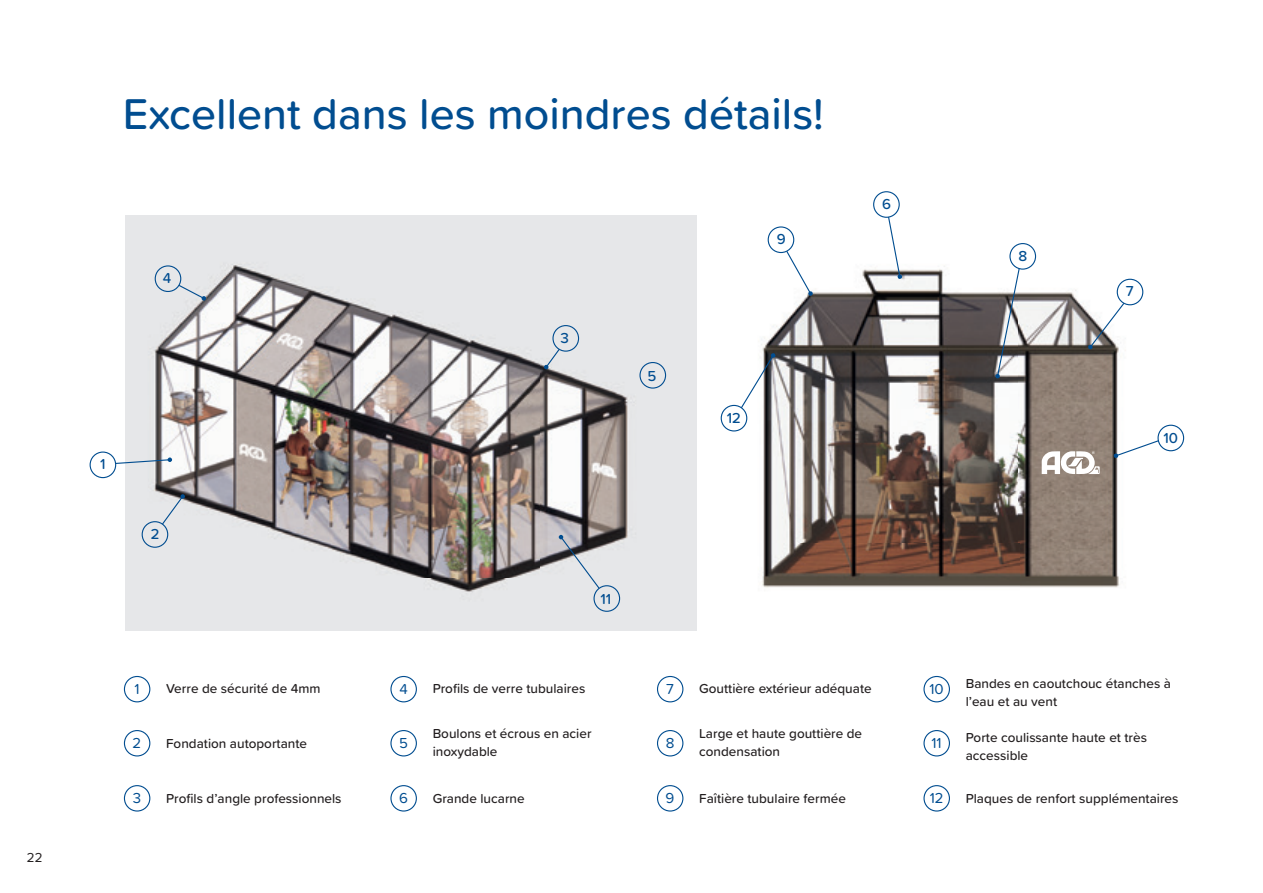
<style>
.page{position:relative;width:1263px;height:893px;background:#fff}
.page>*{position:absolute;margin:0;border:0;box-sizing:border-box;transform-origin:0 0}
.t1{font:500 44.7px "Proxima Soft";color:#014d90}
.t2{font:15px "Proxima Soft";color:#014d90}
.t3{font:500 15px "Proxima Soft";color:#014d90}
.t4{font:500 13.5px/18px "Proxima Soft";color:#231f20}
.t5{font:13.5px "Proxima Soft";color:#231f20}
</style>
<div class="page">
<img style="left:125px;top:215px;width:572px;height:415px">
<img style="left:720px;top:253px;width:459px;height:335px">
<div style="left:923px;top:676px;width:27px;height:26px;border:1px solid #014d90;border-radius:50%"></div>
<div style="left:390px;top:676px;width:27px;height:26px;border:1px solid #014d90;border-radius:50%"></div>
<div style="left:657px;top:676px;width:26px;height:26px;border:1px solid #014d90;border-radius:50%"></div>
<div style="left:124px;top:676px;width:26px;height:26px;border:1px solid #014d90;border-radius:50%"></div>
<div style="left:923px;top:730px;width:27px;height:26px;border:1px solid #014d90;border-radius:50%"></div>
<div style="left:390px;top:730px;width:27px;height:26px;border:1px solid #014d90;border-radius:50%"></div>
<div style="left:657px;top:730px;width:26px;height:26px;border:1px solid #014d90;border-radius:50%"></div>
<div style="left:124px;top:730px;width:26px;height:26px;border:1px solid #014d90;border-radius:50%"></div>
<div style="left:923px;top:785px;width:27px;height:27px;border:1px solid #014d90;border-radius:50%"></div>
<div style="left:390px;top:785px;width:27px;height:27px;border:1px solid #014d90;border-radius:50%"></div>
<div style="left:657px;top:785px;width:26px;height:27px;border:1px solid #014d90;border-radius:50%"></div>
<div style="left:124px;top:785px;width:26px;height:27px;border:1px solid #014d90;border-radius:50%"></div>
<div style="left:90px;top:451px;width:26px;height:27px;border:1px solid #014d90;border-radius:50%"></div>
<div style="left:142px;top:521px;width:26px;height:27px;border:1px solid #014d90;border-radius:50%"></div>
<div style="left:593px;top:585px;width:27px;height:27px;border:1px solid #014d90;border-radius:50%"></div>
<div style="left:873px;top:191px;width:27px;height:27px;border:1px solid #014d90;border-radius:50%"></div>
<div style="left:768px;top:226px;width:26px;height:27px;border:1px solid #014d90;border-radius:50%"></div>
<div style="left:1117px;top:279px;width:26px;height:26px;border:1px solid #014d90;border-radius:50%"></div>
<div style="left:1157px;top:425px;width:27px;height:26px;border:1px solid #014d90;border-radius:50%"></div>
<div style="left:721px;top:405px;width:26px;height:26px;border:1px solid #014d90;border-radius:50%"></div>
<div style="left:1009px;top:243px;width:27px;height:27px;border:1px solid #014d90;border-radius:50%"></div>
<div style="left:639px;top:362px;width:27px;height:27px;border:1px solid #014d90;border-radius:50%"></div>
<div style="left:155px;top:265px;width:26px;height:27px;border:1px solid #014d90;border-radius:50%"></div>
<div style="left:552px;top:325px;width:27px;height:27px;border:1px solid #014d90;border-radius:50%"></div>
<svg style="left:114px;top:457px;width:58px;height:8px"></svg>
<svg style="left:177px;top:284px;width:29px;height:17px"></svg>
<svg style="left:544px;top:348px;width:17px;height:21px"></svg>
<svg style="left:161px;top:494px;width:24px;height:32px"></svg>
<svg style="left:559px;top:535px;width:42px;height:55px"></svg>
<svg style="left:887px;top:216px;width:15px;height:63px"></svg>
<svg style="left:785px;top:250px;width:28px;height:46px"></svg>
<svg style="left:1088px;top:302px;width:37px;height:48px"></svg>
<svg style="left:1113px;top:439px;width:47px;height:19px"></svg>
<svg style="left:740px;top:353px;width:36px;height:56px"></svg>
<svg style="left:995px;top:267px;width:25px;height:112px"></svg>
<svg style="left:1042px;top:451px;width:58px;height:23px"></svg>
<p class="t5" style="left:27px;top:847px;width:17px">22</p>
<h1 class="t1" style="left:123px;top:80px;width:703px">Excellent dans les moindres détails!</h1>
<p class="t3" style="left:163px;top:267px;width:10px">4</p>
<p class="t3" style="left:100px;top:453px;width:7px">1</p>
<p class="t3" style="left:151px;top:523px;width:10px">2</p>
<p class="t3" style="left:561px;top:326px;width:10px">3</p>
<p class="t3" style="left:648px;top:364px;width:10px">5</p>
<p class="t3" style="left:601px;top:587px;width:12px">11</p>
<p class="t3" style="left:777px;top:228px;width:10px">9</p>
<p class="t3" style="left:727px;top:407px;width:16px">12</p>
<p class="t3" style="left:882px;top:193px;width:10px">6</p>
<p class="t3" style="left:1019px;top:244px;width:10px">8</p>
<p class="t3" style="left:1126px;top:280px;width:9px">7</p>
<p class="t3" style="left:1163px;top:427px;width:16px">10</p>
<p class="t4" style="left:166px;top:679px;width:156px">Verre de sécurité de 4mm</p>
<p class="t4" style="left:433px;top:679px;width:154px">Profils de verre tubulaires</p>
<p class="t4" style="left:699px;top:679px;width:174px">Gouttière extérieur adéquate</p>
<p class="t2" style="left:134px;top:677px;width:7px">1</p>
<p class="t2" style="left:399px;top:677px;width:10px">4</p>
<p class="t2" style="left:666px;top:677px;width:9px">7</p>
<p class="t2" style="left:929px;top:677px;width:16px">10</p>
<p class="t4" style="left:966px;top:674px;width:207px">Bandes en caoutchouc étanches à l’eau et au vent</p>
<p class="t4" style="left:433px;top:724px;width:160px">Boulons et écrous en acier inoxydable</p>
<p class="t4" style="left:699px;top:724px;width:164px">Large et haute gouttière de condensation</p>
<p class="t2" style="left:133px;top:731px;width:10px">2</p>
<p class="t2" style="left:399px;top:731px;width:10px">5</p>
<p class="t2" style="left:666px;top:731px;width:10px">8</p>
<p class="t2" style="left:931px;top:731px;width:12px">11</p>
<p class="t4" style="left:166px;top:734px;width:142px">Fondation autoportante</p>
<p class="t4" style="left:966px;top:728px;width:183px">Porte coulissante haute et très accessible</p>
<p class="t2" style="left:133px;top:786px;width:10px">3</p>
<p class="t2" style="left:399px;top:786px;width:10px">6</p>
<p class="t2" style="left:666px;top:786px;width:10px">9</p>
<p class="t2" style="left:930px;top:786px;width:15px">12</p>
<p class="t4" style="left:166px;top:789px;width:177px">Profils d’angle professionnels</p>
<p class="t4" style="left:433px;top:789px;width:94px">Grande lucarne</p>
<p class="t4" style="left:699px;top:789px;width:148px">Faîtière tubulaire fermée</p>
<p class="t4" style="left:966px;top:789px;width:214px">Plaques de renfort supplémentaires</p>
</div>
